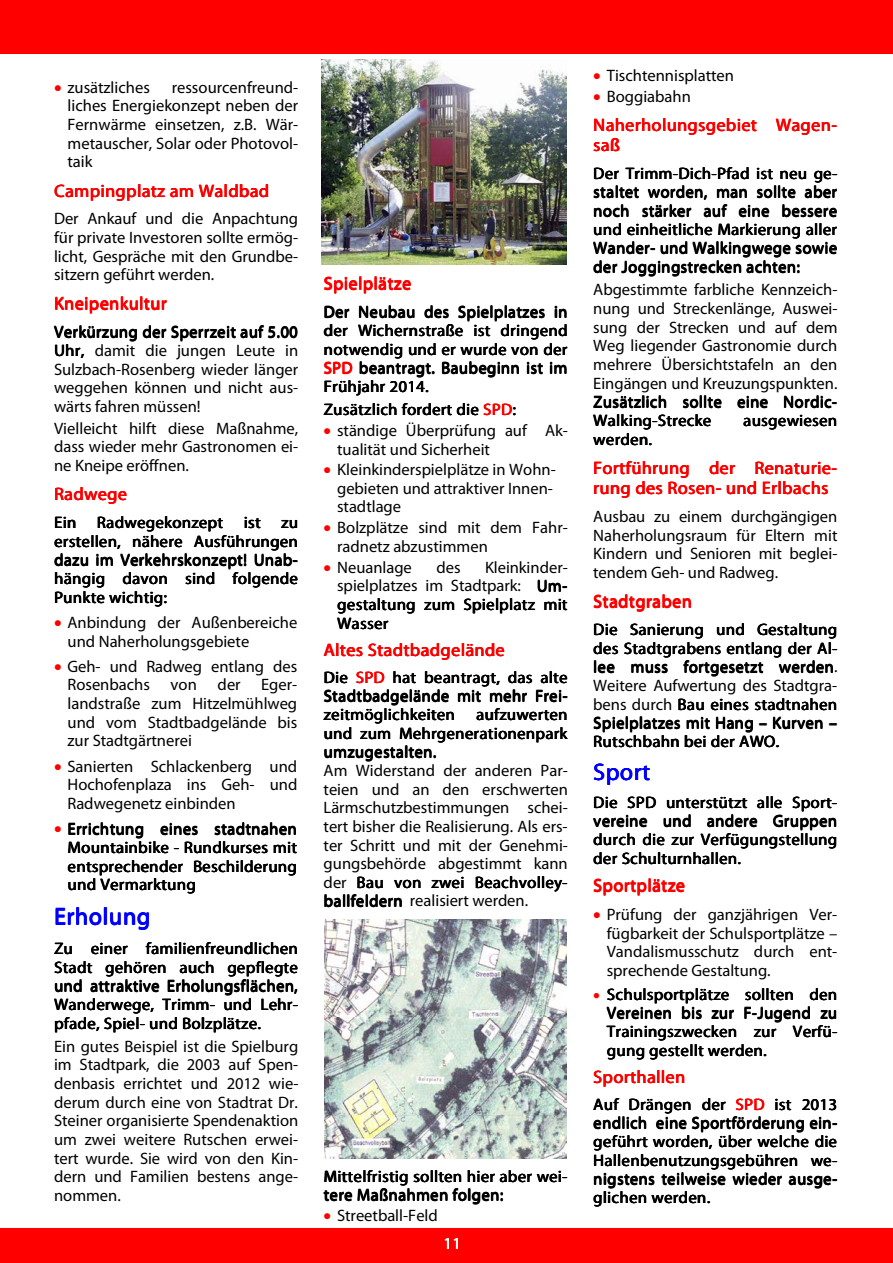
<style>
.page{position:relative;width:893px;height:1263px;background:#fff}
.page>*{position:absolute;margin:0;border:0;box-sizing:border-box;transform-origin:0 0}
.t1{font:24px "Myriad Pro";letter-spacing:.025em;color:#00f}
.t2{font:18px/20.7px "Myriad Pro";letter-spacing:.03em;color:#f00}
.t3{font:16.5px/18.6px "Myriad Pro";letter-spacing:.01em;color:#000;text-align:justify}
.t4{font:16.5px/18.6px "Myriad Pro";letter-spacing:.03em;color:#000}
.t5{font:16.5px "Myriad Pro";color:#fff}
.s1{color:#f00}
</style>
<div class="page">
<img style="left:324px;top:920px;width:243px;height:238px">
<div style="left:0;top:1228px;width:892px;height:35px;background:#f00"></div>
<div style="left:0;top:0;width:892px;height:53px;background:#f00"></div>
<img style="left:321px;top:59px;width:245px;height:206px">
<p class="t3" style="left:67px;top:78px;width:232px;text-indent:104px">ressourcenfreund&shy;liches Energiekonzept neben der Fernwärme einsetzen, z.B. Wär&shy;metauscher, Solar oder Photovol&shy;taik</p>
<p class="t2" style="left:54px;top:181px;width:216px">Campingplatz am Waldbad</p>
<p class="t3" style="left:54px;top:210px;width:246px">Der Ankauf und die Anpachtung für private Investoren sollte ermög&shy;licht, Gespräche mit den Grundbe&shy;sitzern geführt werden.</p>
<p class="t2" style="left:54px;top:294px;width:114px">Kneipenkultur</p>
<p class="t3" style="left:54px;top:324px;width:245px;text-align:right">Verkürzung der Sperrzeit auf 5.00 damit die jungen Leute in</p>
<p class="t3" style="left:54px;top:78px;width:97px"><span class="s1">•</span> zusätzliches</p>
<p class="t3" style="left:54px;top:342px;width:246px;text-align:left">Uhr,<br>Sulzbach-Rosenberg wieder länger weggehen können und nicht aus&shy;wärts fahren müssen!</p>
<p class="t3" style="left:54px;top:419px;width:246px">Vielleicht hilft diese Maßnahme, dass wieder mehr Gastronomen ei&shy;ne Kneipe eröffnen.</p>
<p class="t2" style="left:54px;top:484px;width:74px">Radwege</p>
<p class="t4" style="left:54px;top:514px;width:207px">Ein Radwegekonzept ist</p>
<p class="t4" style="left:54px;top:514px;width:245px;line-height:18.1px;text-align:right">zu<br>erstellen, nähere Ausführungen</p>
<p class="t3" style="left:54px;top:533px;width:245px;text-align:left;text-indent:140px">A<br>dazu im Verkehrskonzept! Unab&shy;hängig davon sind folgende<br>Punkte wic</p>
<p class="t3" style="left:108px;top:533px;width:11px">n</p>
<p class="t3" style="left:54px;top:588px;width:114px">Punkte wichtig:</p>
<p class="t3" style="left:68px;top:614px;width:231px;text-indent:-13px"><span class="s1">•</span> Anbindung der Außenbereiche und Naherholungsgebiete</p>
<p class="t3" style="left:68px;top:658px;width:231px;text-indent:-13px"><span class="s1">•</span> Geh- und Radweg entlang des<br>Rosenbachs von</p>
<p class="t3" style="left:68px;top:676px;width:231px;text-indent:150px">der Eger&shy;landstraße zum Hitzelmühlweg und vom Stadtbadgelände bis zur Stadtgärtnerei</p>
<p class="t3" style="left:68px;top:757px;width:231px;text-indent:-13px"><span class="s1">•</span> Sanierten Schlackenberg und Hochofenplaza ins Geh- und Radwegenetz einbinden</p>
<p class="t3" style="left:68px;top:820px;width:231px;text-indent:-14px"><span class="s1">•</span> Errichtung eines stadtnahen Mountainbike - Rundkurses mit entsprechender Beschilderung und Vermarktung</p>
<h1 class="t1" style="left:54px;top:905px;width:98px">Erholung</h1>
<h1 class="t1" style="left:54px;top:905px;width:98px">Erholung</h1>
<p class="t3" style="left:54px;top:940px;width:245px">Zu einer familienfreundlichen Stadt gehören auch gepflegte und attraktive Erholungsflächen, Wanderwege, Trimm-</p>
<p class="t4" style="left:54px;top:996px;width:245px;text-indent:169px">und Lehr&shy;pfade, Spiel- und Bolzplätze.</p>
<p class="t3" style="left:223px;top:996px;width:64px">und Leh</p>
<p class="t3" style="left:54px;top:1013px;width:246px;line-height:22.8px;text-indent:173px">ä<br>Ein gutes Beispiel ist die Spielburg</p>
<p class="t3" style="left:54px;top:1056px;width:246px">im Stadtpark, die 2003 auf Spen&shy;denbasis errichtet und 2012 wie&shy;derum durch eine von Stadtrat Dr.<br>Steiner organisierte Spendenaktion um zwei weitere Rutschen erwei&shy;tert wurde. Sie wird von den Kin&shy;dern und Familien bestens ange&shy;nommen.</p>
<p class="t2" style="left:324px;top:273px;width:89px">Spielplätze</p>
<p class="t3" style="left:323px;top:303px;width:246px">Der Neubau des Spielplatzes in der Wichernstraße ist dringend notwendig und er wurde von der <span class="s1">SPD</span> beantragt. Baubeginn ist im Frühjahr 2014.</p>
<p class="t3" style="left:324px;top:375px;width:193px;line-height:23.2px;text-indent:33px">jahr 2014.<br>Zusätzlich fordert die <span class="s1">SPD</span>:</p>
<p class="t3" style="left:337px;top:422px;width:232px;text-indent:-13px"><span class="s1">•</span> ständige Überprüfung auf Ak&shy;tualität und Sicherheit</p>
<p class="t3" style="left:337px;top:461px;width:220px;text-align:left;text-indent:-13px"><span class="s1">•</span> Kleinkinderspielplätze in Wohn&shy;gebieten und attraktiver Innen&shy;stadtlage</p>
<p class="t3" style="left:337px;top:519px;width:232px;text-indent:-13px"><span class="s1">•</span> Bolzplätze sind mit dem Fahr&shy;radnetz abzustimmen</p>
<p class="t3" style="left:323px;top:558px;width:90px"><span class="s1">•</span> Neuanlage</p>
<p class="t3" style="left:436px;top:558px;width:26px">des</p>
<p class="t3" style="left:337px;top:558px;width:232px;text-indent:148px">Kleinkinder&shy;spielplatzes im Stadtpark: Um&shy;gestaltung zum Spielplatz mit Wasser</p>
<p class="t2" style="left:324px;top:640px;width:182px">Altes Stadtbadgelände</p>
<p class="t3" style="left:323px;top:669px;width:63px">Die <span class="s1">SPD</span></p>
<p class="t3" style="left:324px;top:669px;width:245px;text-indent:69px">hat beantragt, das alte Stadtbadgelände mit mehr Frei&shy;zeitmöglichkeiten</p>
<p class="t3" style="left:324px;top:705px;width:245px;text-align:right">aufzuwerten<br>und zum Mehrgenerationenpark</p>
<p class="t3" style="left:498px;top:724px;width:71px">onenpark</p>
<p class="t3" style="left:323px;top:743px;width:246px;text-align:left">umzuges atalten.<br>Am Widerstand der anderen Par&shy;teien und an den erschwerten<br>Lärmschutzbestimmungen schei&shy;tert bisher die Realisierung. Als ers&shy;ter Schritt und mit der Genehmi&shy;gungsbehörde abgestimmt kann der</p>
<p class="t3" style="left:323px;top:874px;width:245px;text-indent:108px">zwei Beachvolley&shy;ballfeldern realisiert werden.</p>
<p class="t3" style="left:356px;top:874px;width:66px">Bau von</p>
<p class="t3" style="left:366px;top:874px;width:9px">a</p>
<p class="t3" style="left:402px;top:874px;width:11px">o</p>
<p class="t3" style="left:324px;top:892px;width:80px">ballfeldern</p>
<p class="t3" style="left:323px;top:1167px;width:245px;line-height:19px">Mittelfristig sollten hier aber wei&shy;tere Maßna</p>
<p class="t3" style="left:324px;top:1186px;width:181px">tere Maßnahmen folgen:</p>
<p class="t3" style="left:329px;top:1186px;width:10px">e</p>
<p class="t3" style="left:379px;top:1186px;width:11px">ß</p>
<p class="t3" style="left:439px;top:1187px;width:11px">n</p>
<p class="t3" style="left:323px;top:1207px;width:116px"><span class="s1">•</span> Streetball-Feld</p>
<p class="t5" style="left:443px;top:1236px;width:19px">11</p>
<p class="t3" style="left:593px;top:67px;width:142px"><span class="s1">•</span> Tischtennisplatten</p>
<p class="t3" style="left:593px;top:87px;width:99px"><span class="s1">•</span> Boggiabahn</p>
<p class="t2" style="left:593px;top:115px;width:245px">Naherholungsgebiet Wagen&shy;saß</p>
<p class="t3" style="left:593px;top:165px;width:81px">Der Trimm</p>
<p class="t3" style="left:593px;top:165px;width:246px;text-indent:124px">Pfad ist neu ge&shy;staltet worden, man sollte aber noch stärker auf eine bessere und einheitliche Markierung aller Wander- und Walkingwege sowie der Joggingstrecken achten:</p>
<p class="t3" style="left:593px;top:281px;width:246px">Abgestimmte farbliche Kennzeich&shy;nung und Streckenlänge, Auswei&shy;sung der Strecken und auf dem Weg liegender Gastronomie durch mehrere Übersichtstafeln an den Eingängen und Kreuzungspunkten.<br>Zusätzlic</p>
<p class="t3" style="left:593px;top:165px;width:134px">Der Trimm-Dich-P</p>
<p class="t3" style="left:760px;top:165px;width:8px">s</p>
<p class="t3" style="left:823px;top:165px;width:10px">e</p>
<p class="t3" style="left:604px;top:165px;width:10px">e</p>
<p class="t3" style="left:634px;top:165px;width:25px">r m</p>
<p class="t3" style="left:593px;top:393px;width:245px;text-indent:89px">sollte eine Nordic-<br>Walking-Strecke</p>
<p class="t3" style="left:593px;top:393px;width:75px">Zusätzlich</p>
<p class="t3" style="left:737px;top:393px;width:10px">e</p>
<p class="t3" style="left:810px;top:393px;width:11px">d</p>
<p class="t3" style="left:627px;top:393px;width:7px">t</p>
<p class="t3" style="left:743px;top:412px;width:95px">ausgewiesen</p>
<p class="t3" style="left:593px;top:430px;width:60px">werden.</p>
<p class="t2" style="left:593px;top:458px;width:245px">Fortführung der Renaturie&shy;rung des Rosen- und Erlbachs</p>
<p class="t3" style="left:593px;top:508px;width:246px">Ausbau zu einem durchgängigen Naherholungsraum für Eltern mit Kindern und Senioren mit beglei&shy;tendem Geh- und Radweg.</p>
<p class="t2" style="left:593px;top:591px;width:100px">Stadtgraben</p>
<p class="t3" style="left:593px;top:621px;width:245px">Die Sanierung und Gestaltung des Stadtgrabens entlang der Al&shy;lee muss fortgesetzt werden.</p>
<p class="t3" style="left:593px;top:658px;width:245px;text-align:left;text-indent:207px">r<br>Weitere Aufwertung des Stadtgra&shy;bens durch B</p>
<p class="t4" style="left:593px;top:695px;width:245px;text-indent:84px">Bau eines stadtnahen<br>Spielplatzes mit Hang – Kurven</p>
<p class="t3" style="left:710px;top:696px;width:10px">e</p>
<p class="t3" style="left:593px;top:714px;width:246px;text-indent:179px">Kurven –<br>Rutschbahn bei der AWO.</p>
<p class="t3" style="left:657px;top:714px;width:9px">z</p>
<p class="t3" style="left:660px;top:733px;width:34px">h b</p>
<p class="t3" style="left:720px;top:733px;width:10px">e</p>
<h1 class="t1" style="left:593px;top:761px;width:58px">Sport</h1>
<p class="t3" style="left:593px;top:794px;width:245px">Die SPD unterstützt alle Sport&shy;vereine und andere Gruppen durch die zur Verfügungstellung der Schulturnhallen.</p>
<p class="t2" style="left:593px;top:875px;width:93px">Sportplätze</p>
<p class="t3" style="left:606px;top:906px;width:232px;text-indent:-13px"><span class="s1">•</span> Prüfung der ganzjährigen Ver&shy;fügbarkeit der Schulsportplätze – Vandalismusschutz durch ent&shy;sprechende Gestaltung.</p>
<p class="t3" style="left:606px;top:985px;width:232px;line-height:19px;text-indent:-14px"><span class="s1">•</span> Schulsportplätze sollten den<br>Vere</p>
<p class="t3" style="left:606px;top:1004px;width:232px;text-indent:24px">einen bis zur F-Jugend zu Trainingszwecken zur Verfü&shy;gung geste</p>
<p class="t3" style="left:607px;top:1041px;width:161px">gung gestellt werden.</p>
<p class="t2" style="left:593px;top:1067px;width:93px">Sporthallen</p>
<p class="t3" style="left:593px;top:1095px;width:173px">Auf Drängen der <span class="s1">SPD</span></p>
<p class="t3" style="left:774px;top:1096px;width:64px">ist 2013</p>
<p class="t3" style="left:593px;top:1096px;width:245px;text-indent:181px">ist 2013 endlich eine Sportförderung ein</p>
<p class="t3" style="left:593px;top:1114px;width:245px;text-align:right">derung ein-<br>geführt worden, über welche die</p>
<p class="t3" style="left:593px;top:1132px;width:245px;text-indent:190px">che die Hallenbenutzungsgebühren we&shy;nigstens teilweise wieder ausge&shy;glichen we</p>
<p class="t3" style="left:681px;top:1133px;width:11px">d</p>
<p class="t3" style="left:593px;top:1188px;width:118px">glichen werden.</p>
<p class="t3" style="left:637px;top:1188px;width:11px">n</p>
</div>
